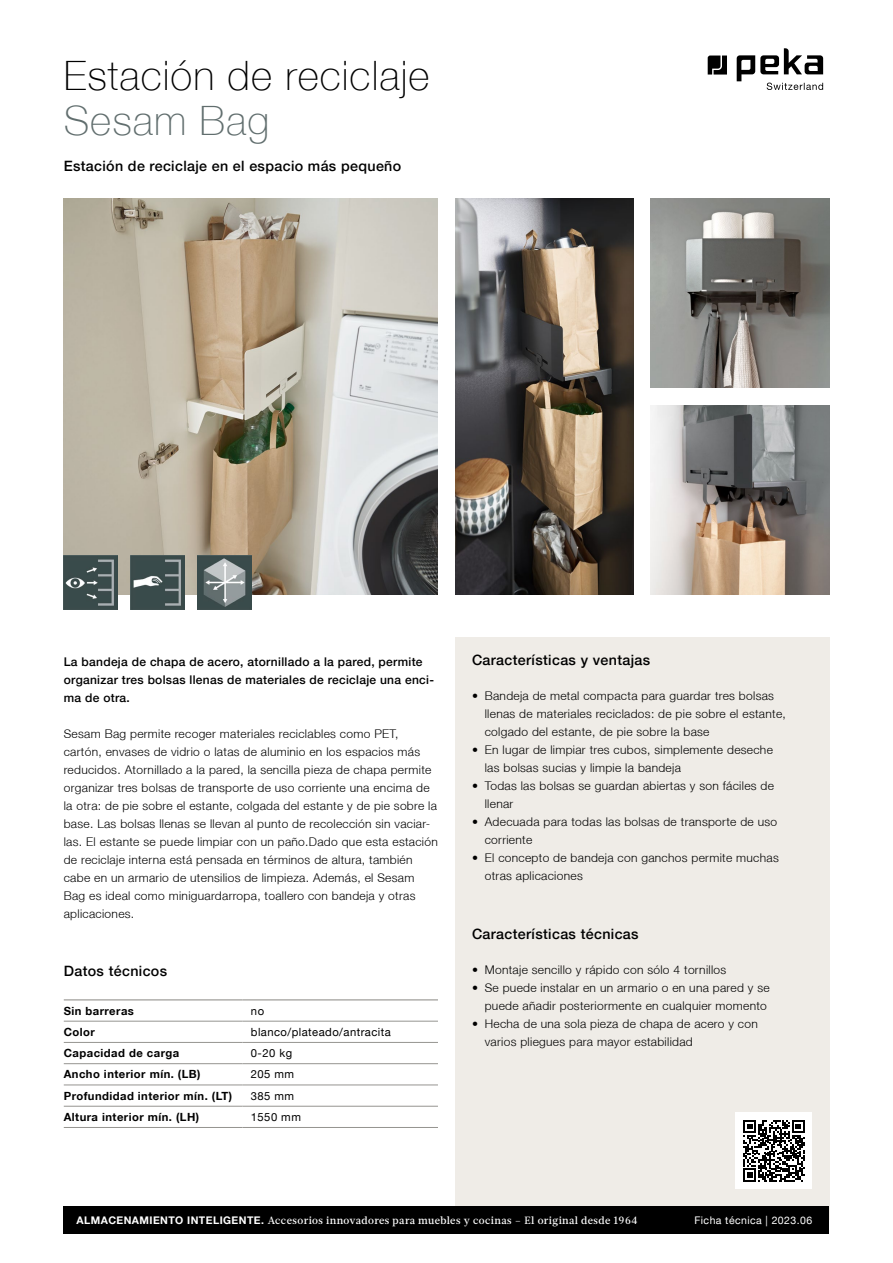
<style>
.page{position:relative;width:893px;height:1263px;background:#fff}
.page>*{position:absolute;margin:0;border:0;box-sizing:border-box;transform-origin:0 0}
.t1{font:100 40.5px "Helvetica Neue LT";letter-spacing:.025em;color:#000}
.t2{font:100 40.5px "Helvetica Neue LT";letter-spacing:.025em;color:#616e6e}
.t3{font:500 14.25px "Helvetica Neue LT";letter-spacing:.025em;color:#000}
.t4{font:300 12px/18px "Helvetica Neue LT";letter-spacing:.025em;color:#000}
.t5{font:500 12px/18px "Helvetica Neue LT";letter-spacing:.025em;color:#000}
.t6{font:700 11.25px "Helvetica Neue LT";letter-spacing:.04em;color:#000}
.t7{font:11.25px "Helvetica Neue LT";letter-spacing:.04em;color:#000}
.t8{font:500 10.5px "Glosa Text";letter-spacing:.04em;color:#fff}
.t9{font:10.5px "Helvetica Neue LT";letter-spacing:.04em;color:#fff}
.s1{font-family:"Helvetica Neue LT";font-weight:700}
</style>
<div class="page">
<div style="left:455px;top:638px;width:374px;height:582px;background:#efece7"></div>
<div style="left:64px;top:1206px;width:765px;height:28px;background:#000"></div>
<svg style="left:708px;top:56px;width:19px;height:19px"></svg>
<svg style="left:737px;top:48px;width:86px;height:42px"></svg>
<hr style="left:64px;top:1021px;width:178px;height:1px;background:#959490">
<hr style="left:242px;top:1021px;width:196px;height:1px;background:#959490">
<hr style="left:64px;top:1042px;width:178px;height:1px;background:#959490">
<hr style="left:242px;top:1042px;width:196px;height:1px;background:#959490">
<hr style="left:64px;top:1063px;width:178px;height:1px;background:#959490">
<hr style="left:242px;top:1063px;width:196px;height:1px;background:#959490">
<hr style="left:64px;top:1085px;width:178px;height:1px;background:#959490">
<hr style="left:242px;top:1085px;width:196px;height:1px;background:#959490">
<hr style="left:64px;top:1106px;width:178px;height:1px;background:#959490">
<hr style="left:242px;top:1106px;width:196px;height:1px;background:#959490">
<hr style="left:64px;top:1127px;width:178px;height:1px;background:#959490">
<hr style="left:242px;top:1127px;width:196px;height:1px;background:#959490">
<hr style="left:64px;top:999px;width:178px;height:1px;background:#959490">
<hr style="left:242px;top:999px;width:196px;height:1px;background:#959490">
<div style="left:736px;top:1112px;width:76px;height:77px;background:#fff"></div>
<svg style="left:743px;top:1120px;width:62px;height:61px"></svg>
<img style="left:64px;top:198px;width:374px;height:396px">
<img style="left:455px;top:198px;width:179px;height:396px">
<img style="left:651px;top:198px;width:178px;height:189px">
<img style="left:651px;top:405px;width:178px;height:189px">
<img style="left:64px;top:556px;width:54px;height:54px">
<img style="left:131px;top:556px;width:54px;height:54px">
<img style="left:197px;top:556px;width:54px;height:54px">
<h1 class="t1" style="left:64px;top:52px;width:367px">Estación de reciclaje</h1>
<h1 class="t2" style="left:64px;top:97px;width:207px">Sesam Bag</h1>
<p class="t3" style="left:64px;top:158px;width:339px">Estación de reciclaje en el espacio más pequeño</p>
<p class="t5" style="left:64px;top:652px;width:372px">La bandeja de chapa de acero, atornillado a la pared, permite organizar tres bolsas llenas de materiales de reciclaje una enci&shy;ma de otra.</p>
<p class="t4" style="left:64px;top:724px;width:376px">Sesam Bag permite recoger materiales reciclables como PET, cartón, envases de vidrio o latas de aluminio en los espacios más reducidos. Atornillado a la pared, la sencilla pieza de chapa permite organizar tres bolsas de transporte de uso corriente una encima de la otra: de pie sobre el estante, colgada del estante y de pie sobre la base. Las bolsas llenas se llevan al punto de recolección sin vaciar&shy;las. El estante se puede limpiar con un paño.Dado que esta estación de reciclaje interna está pensada en términos de altura, también cabe en un armario de utensilios de limpieza. Además, el Sesam Bag es ideal como miniguardarropa, toallero con bandeja y otras aplicaciones.</p>
<p class="t3" style="left:64px;top:963px;width:105px">Datos técnicos</p>
<p class="t6" style="left:64px;top:1003px;width:72px">Sin barreras</p>
<p class="t7" style="left:251px;top:1004px;width:15px">no</p>
<p class="t6" style="left:64px;top:1025px;width:33px">Color</p>
<p class="t7" style="left:251px;top:1025px;width:141px">blanco/plateado/antracita</p>
<p class="t6" style="left:64px;top:1046px;width:117px">Capacidad de carga</p>
<p class="t7" style="left:251px;top:1046px;width:43px">0-20 kg</p>
<p class="t6" style="left:64px;top:1067px;width:138px">Ancho interior mín. (LB)</p>
<p class="t7" style="left:251px;top:1068px;width:45px">205 mm</p>
<p class="t6" style="left:64px;top:1089px;width:170px">Profundidad interior mín. (LT)</p>
<p class="t7" style="left:251px;top:1089px;width:45px">385 mm</p>
<p class="t6" style="left:64px;top:1110px;width:137px">Altura interior mín. (LH)</p>
<p class="t7" style="left:251px;top:1110px;width:52px">1550 mm</p>
<p class="t3" style="left:472px;top:651px;width:180px">Características y ventajas</p>
<p class="t4" style="left:485px;top:686px;width:303px;text-indent:-13px">• Bandeja de metal compacta para guardar tres bolsas llenas de materiales reciclados: de pie sobre el estante, colgado del estante, de pie sobre la base</p>
<p class="t4" style="left:485px;top:740px;width:290px;text-indent:-13px">• En lugar de limpiar tres cubos, simplemente deseche las bolsas sucias y limpie la bandeja</p>
<p class="t4" style="left:485px;top:776px;width:291px;text-indent:-13px">• Todas las bolsas se guardan abiertas y son fáciles de llenar</p>
<p class="t4" style="left:485px;top:812px;width:294px;text-indent:-13px">• Adecuada para todas las bolsas de transporte de uso corriente</p>
<p class="t4" style="left:485px;top:848px;width:296px;text-indent:-13px">• El concepto de bandeja con ganchos permite muchas otras aplicaciones</p>
<p class="t3" style="left:472px;top:925px;width:168px">Características técnicas</p>
<p class="t4" style="left:472px;top:960px;width:256px">• Montaje sencillo y rápido con sólo 4 tornillos</p>
<p class="t4" style="left:472px;top:978px;width:299px;text-align:right">• Se puede instalar en un armario o en una pared y se puede añadir posteriormente en cualquier momento</p>
<p class="t4" style="left:485px;top:1014px;width:275px;text-indent:-13px">• Hecha de una sola pieza de chapa de acero y con varios pliegues para mayor estabilidad</p>
<p class="t8" style="left:77px;top:1213px;width:562px"><span class="s1">ALMACENAMIENTO INTELIGENTE.</span> Accesorios innovadores para muebles y cocinas – El original desde 1964</p>
<p class="t9" style="left:694px;top:1214px;width:119px">Ficha técnica | 2023.06</p>
</div>
